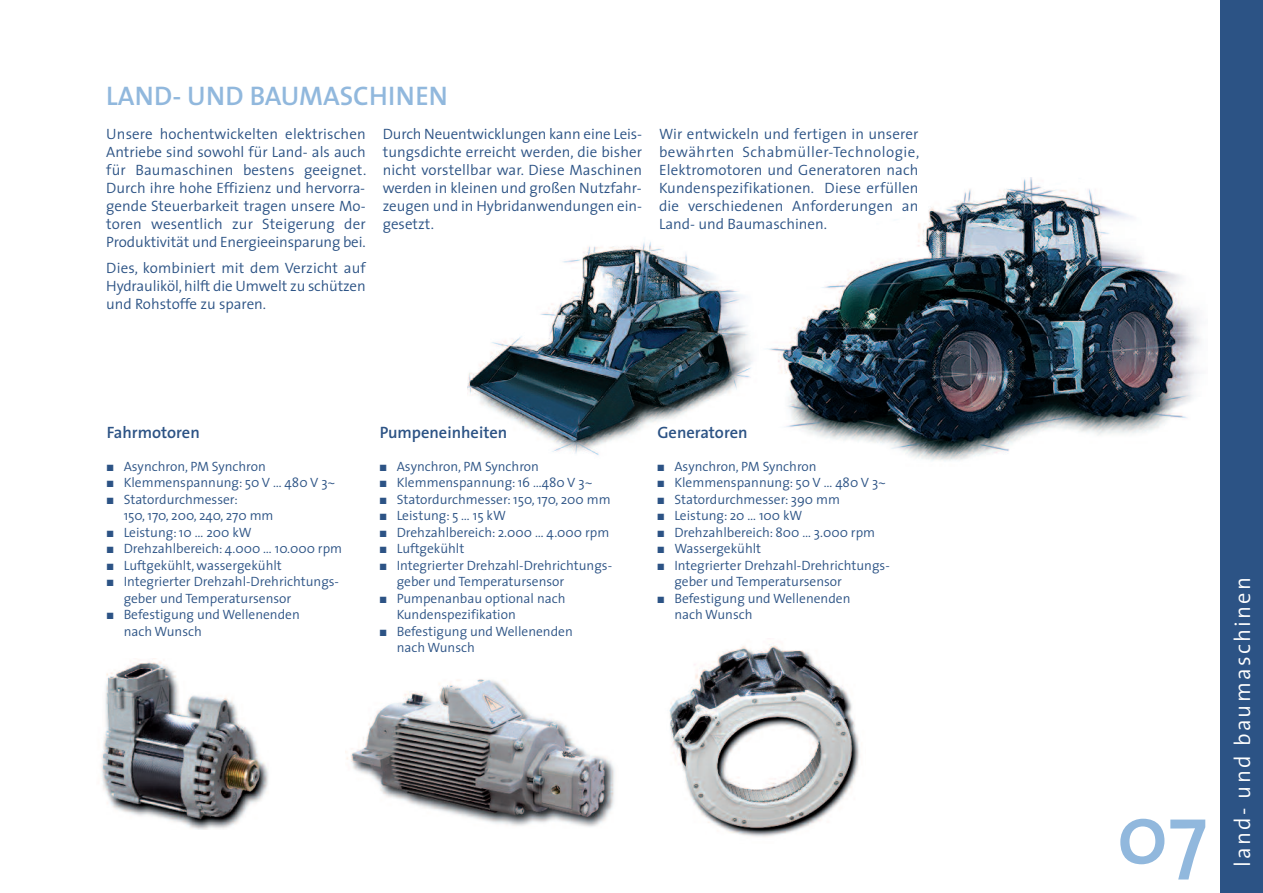
<style>
.page{position:relative;width:1263px;height:893px;background:#fff}
.page>*{position:absolute;margin:0;border:0;box-sizing:border-box;transform-origin:0 0}
.t1{font:600 85.35px "The Sans";color:#91b8dd}
.t2{font:600 27px "The Sans";letter-spacing:.005em;color:#91b8dd}
.t3{font:300 22.5px "The Sans";letter-spacing:.1em;color:#fff}
.t4{font:600 16.5px "The Sans";color:#2c5385}
.t5{font:300 15px/18px "The Sans";color:#2c5385;text-align:justify}
.t6{font:300 13.5px/16.5px "The Sans";color:#2c5385}
</style>
<div class="page">
<img style="left:346px;top:679px;width:269px;height:148px">
<img style="left:101px;top:658px;width:168px;height:172px">
<img style="left:766px;top:178px;width:434px;height:283px">
<div style="left:1220px;top:0;width:43px;height:893px;background:#2c5385"></div>
<img style="left:468px;top:241px;width:285px;height:214px">
<img style="left:669px;top:644px;width:191px;height:193px">
<h2 class="t2" style="left:106px;top:86px;width:343px">LAND- UND BAUMASCHINEN</h2>
<p class="t5" style="left:106px;top:127px;width:261px">Unsere hochentwickelten elektrischen Antriebe sind sowohl für Land- als auch für Baumaschinen bestens geeignet.<br>Durch ihre hohe Effizienz und hervorra&shy;gende Steuerbarkeit tragen unsere Mo&shy;toren wesentlich zur Steigerung der Produktivität und Energieeinsparung bei.</p>
<p class="t5" style="left:106px;top:261px;width:261px">Dies, kombiniert mit dem Verzicht auf Hydrauliköl,hilft die Umwelt zu schützen und Rohstoffe zu sparen.</p>
<p class="t5" style="left:383px;top:127px;width:261px">Durch Neuentwicklungen kann eine Leis&shy;tungsdichte erreicht werden, die bisher nicht vorstellbar war. Diese Maschinen werden in kleinen und großen Nutzfahr&shy;zeugen und in Hybridanwendungen ein&shy;gesetzt.</p>
<p class="t5" style="left:659px;top:127px;width:262px">Wir entwickeln und fertigen in unserer bewährten Schabmüller-Technologie, Elektromotoren und Generatoren nach Kundenspezifikationen. Diese erfüllen die verschiedenen Anforderungen an Land- und Baumaschinen.</p>
<p class="t4" style="left:107px;top:426px;width:95px">Fahrmotoren</p>
<p class="t6" style="left:107px;top:459px;width:161px">■ Asynchron, PM Synchron</p>
<p class="t6" style="left:107px;top:476px;width:230px">■ Klemmenspannung: 50 V … 480 V 3~</p>
<p class="t6" style="left:124px;top:492px;width:151px;text-indent:-17px">■ Statordurchmesser:<br>150, 170, 200, 240, 270 mm</p>
<p class="t6" style="left:107px;top:525px;width:147px">■ Leistung: 10 … 200 kW</p>
<p class="t6" style="left:107px;top:542px;width:237px">■ Drehzahlbereich: 4.000 … 10.000 rpm</p>
<p class="t6" style="left:107px;top:558px;width:177px">■ Luftgekühlt, wassergekühlt</p>
<p class="t6" style="left:124px;top:575px;width:217px;text-indent:-17px">■ Integrierter Drehzahl-Drehrichtungs&shy;geber und Temperatursensor</p>
<p class="t6" style="left:124px;top:608px;width:178px;text-indent:-17px">■ Befestigung und Wellenenden nach Wunsch</p>
<p class="t4" style="left:380px;top:426px;width:129px">Pumpeneinheiten</p>
<p class="t6" style="left:380px;top:459px;width:161px">■ Asynchron, PM Synchron</p>
<p class="t6" style="left:380px;top:476px;width:214px">■ Klemmenspannung: 16 …480 V 3~</p>
<p class="t6" style="left:380px;top:492px;width:232px">■ Statordurchmesser: 150, 170, 200 mm</p>
<p class="t6" style="left:380px;top:509px;width:128px">■ Leistung: 5 … 15 kW</p>
<p class="t6" style="left:380px;top:525px;width:231px">■ Drehzahlbereich: 2.000 … 4.000 rpm</p>
<p class="t6" style="left:380px;top:542px;width:86px">■ Luftgekühlt</p>
<p class="t6" style="left:397px;top:558px;width:217px;text-indent:-17px">■ Integrierter Drehzahl-Drehrichtungs&shy;geber und Temperatursensor</p>
<p class="t6" style="left:397px;top:591px;width:170px;text-indent:-17px">■ Pumpenanbau optional nach<br>Kundenspezifikation</p>
<p class="t6" style="left:397px;top:624px;width:178px;text-indent:-17px">■ Befestigung und Wellenenden nach Wunsch</p>
<p class="t4" style="left:657px;top:426px;width:92px">Generatoren</p>
<p class="t6" style="left:657px;top:459px;width:161px">■ Asynchron, PM Synchron</p>
<p class="t6" style="left:657px;top:476px;width:230px">■ Klemmenspannung: 50 V … 480 V 3~</p>
<p class="t6" style="left:657px;top:492px;width:184px">■ Statordurchmesser: 390 mm</p>
<p class="t6" style="left:657px;top:509px;width:147px">■ Leistung: 20 … 100 kW</p>
<p class="t6" style="left:657px;top:525px;width:219px">■ Drehzahlbereich: 800 … 3.000 rpm</p>
<p class="t6" style="left:657px;top:542px;width:105px">■ Wassergekühlt</p>
<p class="t6" style="left:674px;top:558px;width:217px;text-indent:-17px">■ Integrierter Drehzahl-Drehrichtungs&shy;geber und Temperatursensor</p>
<p class="t6" style="left:674px;top:591px;width:178px;text-indent:-17px">■ Befestigung und Wellenenden nach Wunsch</p>
<h1 class="t1" style="left:1116px;top:801px;width:93px">07</h1>
<h3 class="t3" style="left:1235px;top:867px;width:292px;rotate:-90deg">land- und baumaschinen</h3>
</div>
